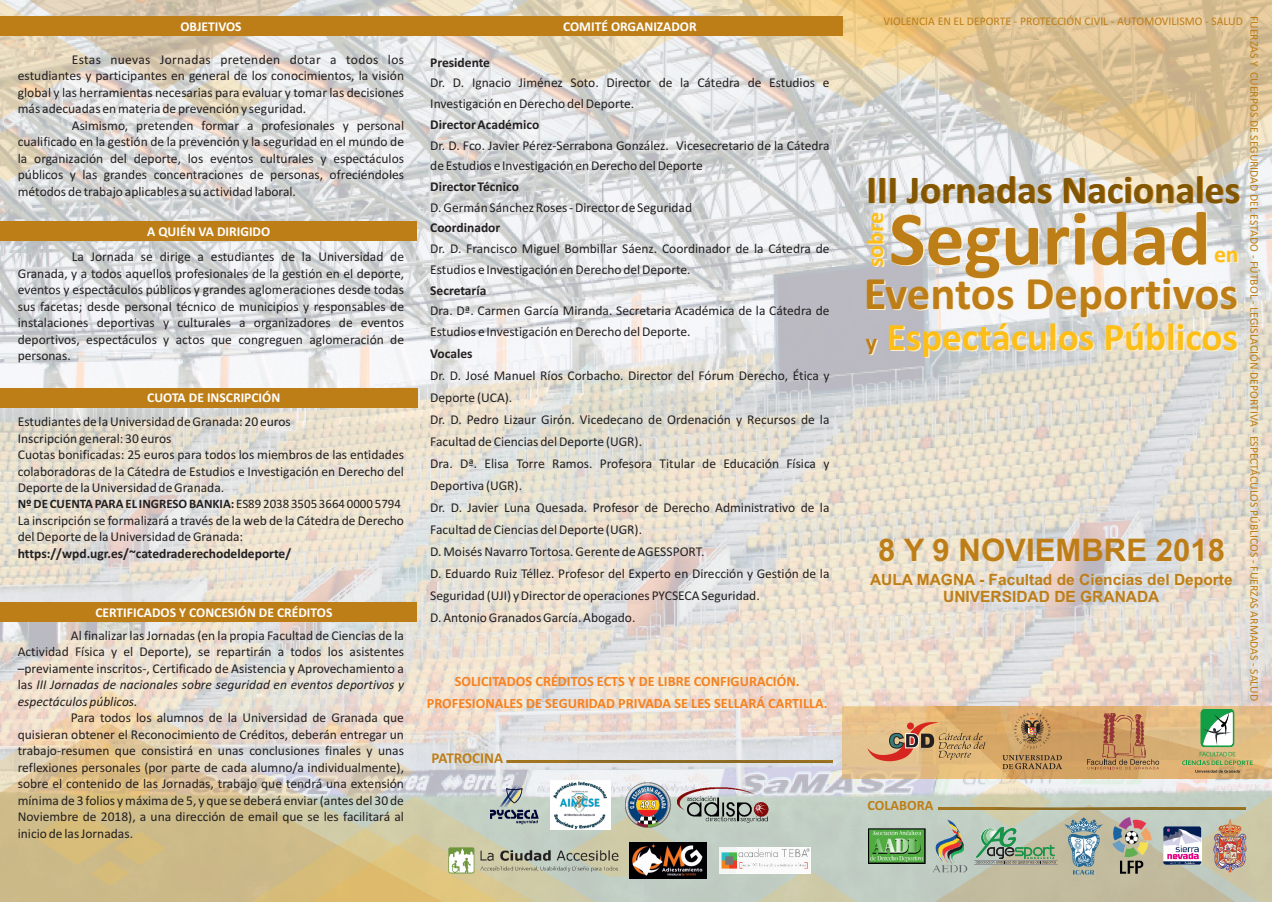
<style>
.page{position:relative;width:1272px;height:902px;background:#fff}
.page>*{position:absolute;margin:0;border:0;box-sizing:border-box;transform-origin:0 0}
.t1{font:700 77.4px "Calibri";color:#be7e17}
.t2{font:700 46.65px "Calibri";color:#be7e17}
.t3{font:700 39.45px "Calibri";color:#815605}
.t4{font:700 39.15px "Calibri";color:#fdbe18}
.t5{font:700 31.2px "Arial";color:#be7e17}
.t6{font:700 23.7px "Calibri";color:#fdbe18}
.t7{font:700 15.45px/17.2px "Arial";color:#be7e17;text-align:center}
.t8{font:700 15px "Calibri";color:#be7e17}
.t9{font:700 14.25px/21.9px "Calibri";color:#f58220;text-align:center}
.t10{font:700 14.25px "Calibri";color:#be7e17}
.t11{font:13.5px/16.5px "Calibri";color:#231f20}
.t12{font:700 13.5px "Calibri";color:#231f20}
.t13{font:700 13.5px "Calibri";color:#fff}
.t14{font:700 12.9px "Calibri";color:#231f20}
.t15{font:11.7px "Calibri";color:#be7e17}
.s1{font-weight:400}
.s2{font-style:italic}
.s3{font-size:23.7px;color:#be7e17}
</style>
<div class="page">
<img style="left:0;top:0;width:1271px;height:901px">
<img style="left:0;top:689px;width:518px;height:106px">
<img style="left:0;top:722px;width:462px;height:179px">
<img style="left:235px;top:795px;width:379px;height:106px">
<img style="left:295px;top:833px;width:258px;height:68px">
<img style="left:309px;top:738px;width:105px;height:67px">
<img style="left:917px;top:804px;width:266px;height:97px">
<img style="left:1183px;top:785px;width:88px;height:116px">
<img style="left:741px;top:868px;width:130px;height:33px">
<img style="left:1224px;top:778px;width:47px;height:2px">
<img style="left:968px;top:778px;width:83px;height:50px">
<img style="left:320px;top:720px;width:28px;height:17px">
<img style="left:568px;top:815px;width:122px;height:61px">
<img style="left:48px;top:743px;width:118px;height:75px">
<img style="left:33px;top:808px;width:89px;height:56px">
<img style="left:113px;top:831px;width:53px;height:34px">
<img style="left:90px;top:860px;width:40px;height:25px">
<img style="left:756px;top:107px;width:515px;height:106px">
<img style="left:810px;top:0;width:461px;height:180px">
<img style="left:660px;top:0;width:381px;height:107px">
<img style="left:721px;top:0;width:259px;height:70px">
<img style="left:94px;top:0;width:223px;height:91px">
<img style="left:0;top:0;width:94px;height:127px">
<img style="left:392px;top:0;width:84px;height:16px">
<img style="left:0;top:129px;width:48px;height:53px">
<img style="left:182px;top:72px;width:83px;height:53px">
<img style="left:476px;top:0;width:203px;height:89px">
<img style="left:1046px;top:84px;width:65px;height:31px">
<img style="left:1097px;top:90px;width:119px;height:68px">
<div style="left:417px;top:16px;width:425px;height:19px;background:#be7e17"></div>
<div style="left:0;top:602px;width:416px;height:20px;background:#be7e17"></div>
<div style="left:0;top:387px;width:417px;height:20px;background:#be7e17"></div>
<div style="left:0;top:221px;width:417px;height:20px;background:#be7e17"></div>
<div style="left:0;top:16px;width:417px;height:19px;background:#be7e17"></div>
<img style="left:842px;top:706px;width:52px;height:72px">
<img style="left:894px;top:706px;width:188px;height:72px">
<img style="left:1082px;top:706px;width:189px;height:72px">
<svg style="left:1086px;top:713px;width:73px;height:56px;background:#c59060"></svg>
<svg style="left:1014px;top:713px;width:36px;height:35px"></svg>
<svg style="left:1002px;top:755px;width:60px;height:14px"></svg>
<svg style="left:1182px;top:709px;width:70px;height:63px;background:#bab883"></svg>
<hr style="left:973px;top:864px;width:84px;height:1px;background:#939598">
<hr style="left:973px;top:860px;width:84px;height:1px;background:#939598">
<svg style="left:975px;top:826px;width:80px;height:37px;background:#96b297"></svg>
<img style="left:1163px;top:826px;width:38px;height:38px">
<img style="left:932px;top:819px;width:35px;height:52px">
<img style="left:1064px;top:817px;width:38px;height:57px">
<img style="left:1213px;top:819px;width:33px;height:53px">
<img style="left:868px;top:828px;width:57px;height:35px">
<img style="left:1112px;top:817px;width:39px;height:56px">
<img style="left:938px;top:807px;width:37px;height:2px">
<img style="left:975px;top:807px;width:135px;height:2px">
<img style="left:1110px;top:807px;width:135px;height:2px">
<img style="left:506px;top:760px;width:40px;height:2px">
<img style="left:546px;top:760px;width:143px;height:2px">
<img style="left:689px;top:760px;width:143px;height:2px">
<svg style="left:867px;top:718px;width:118px;height:43px;background:#cb9d6e"></svg>
<img style="left:550px;top:780px;width:61px;height:49px">
<img style="left:490px;top:785px;width:49px;height:39px">
<img style="left:625px;top:782px;width:45px;height:45px">
<img style="left:677px;top:787px;width:92px;height:35px">
<img style="left:449px;top:847px;width:169px;height:26px">
<img style="left:720px;top:847px;width:90px;height:26px">
<img style="left:629px;top:842px;width:77px;height:36px">
<p class="t13" style="left:180px;top:20px;width:63px">OBJETIVOS</p>
<p class="t11" style="left:18px;top:52px;width:388px;text-align:justify;text-indent:54px">Estas nuevas Jornadas pretenden dotar a todos los estudiantes y participantes en general de los conocimientos, la visión global y las herramientas necesarias para evaluar y tomar las decisiones más adecuadas en materia de prevención y seguridad.</p>
<p class="t11" style="left:18px;top:118px;width:388px;text-align:justify;text-indent:54px">Asimismo, pretenden formar a profesionales y personal cualificado en la gestión de la prevención y la seguridad en el mundo de la organización del deporte, los eventos culturales y espectáculos públicos y las grandes concentraciones de personas, ofreciéndoles métodos de trabajo aplicables a su actividad laboral.</p>
<p class="t13" style="left:147px;top:226px;width:125px">A QUIÉN VA DIRIGIDO</p>
<p class="t11" style="left:18px;top:250px;width:388px;text-align:justify;text-indent:54px">La Jornada se dirige a estudiantes de la Universidad de Granada, y a todos aquellos profesionales de la gestión en el deporte, eventos y espectáculos públicos y grandes aglomeraciones desde todas sus facetas; desde personal técnico de municipios y responsables de instalaciones deportivas y culturales a organizadores de eventos deportivos, espectáculos y actos que congreguen aglomeración de personas.</p>
<p class="t13" style="left:147px;top:392px;width:134px">CUOTA DE INSCRIPCIÓN</p>
<p class="t11" style="left:18px;top:414px;width:388px">Estudiantes de la Universidad de Granada: 20 euros<br>Inscripción general: 30 euros<br>Cuotas bonificadas: 25 euros para todos los miembros de las entidades colaboradoras de la Cátedra de Estudios e Investigación en Derecho del Deporte de la Universidad de Granada.</p>
<p class="t11" style="left:18px;top:513px;width:388px">La inscripción se formalizará a través de la web de la Cátedra de Derecho del Deporte de la Universidad de Granada:</p>
<p class="t12" style="left:18px;top:547px;width:275px">https://wpd.ugr.es/~catedraderechodeldeporte/</p>
<p class="t14" style="left:18px;top:498px;width:385px">Nº DE CUENTA PARA EL INGRESO BANKIA: <span class="s1">ES89 2038 3505 3664 0000 5794</span></p>
<p class="t13" style="left:95px;top:606px;width:238px">CERTIFICADOS Y CONCESIÓN DE CRÉDITOS</p>
<p class="t11" style="left:18px;top:628px;width:388px;text-align:justify;text-indent:53px">Al finalizar las Jornadas (en la propia Facultad de Ciencias de la Actividad Física y el Deporte), se repartirán a todos los asistentes –previamente inscritos-, Certificado de Asistencia y Aprovechamiento a las <span class="s2">III Jornadas de nacionales sobre seguridad en eventos deportivos y espectáculos públicos.</span></p>
<p class="t11" style="left:18px;top:710px;width:388px;text-align:justify;text-indent:53px">Para todos los alumnos de la Universidad de Granada que quisieran obtener el Reconocimiento de Créditos, deberán entregar un trabajo-resumen que consistirá en unas conclusiones finales y unas reflexiones personales (por parte de cada alumno/a individualmente), sobre el contenido de las Jornadas, trabajo que tendrá una extensión mínima de 3 folios y máxima de 5, y que se deberá enviar (antes del 30 de Noviembre de 2018), a una dirección de email que se les facilitará al inicio de las Jornadas.</p>
<p class="t13" style="left:563px;top:21px;width:135px">COMITÉ ORGANIZADOR</p>
<p class="t12" style="left:430px;top:57px;width:61px">Presidente</p>
<p class="t11" style="left:430px;top:74px;width:401px;line-height:20.7px">Dr. D. Ignacio Jiménez Soto. Director de la Cátedra de Estudios e<br>Investigación en Derecho del Deporte.</p>
<p class="t12" style="left:430px;top:119px;width:111px">Director Académico</p>
<p class="t11" style="left:430px;top:136px;width:401px;line-height:20.7px">Dr. D. Fco. Javier Pérez-Serrabona González. Vicesecretario de la Cátedra de Estudios e Investigación en Derecho del Deporte</p>
<p class="t12" style="left:430px;top:181px;width:90px">Director Técnico</p>
<p class="t11" style="left:430px;top:200px;width:263px">D. Germán Sánchez Roses - Director de Seguridad</p>
<p class="t12" style="left:430px;top:222px;width:72px">Coordinador</p>
<p class="t11" style="left:430px;top:239px;width:401px;line-height:20.7px">Dr. D. Francisco Miguel Bombillar Sáenz. Coordinador de la Cátedra de<br>Estudios e Investigación en Derecho del Deporte.</p>
<p class="t12" style="left:430px;top:284px;width:58px">Secretaría</p>
<p class="t11" style="left:430px;top:301px;width:401px;line-height:20.7px">Dra. Dª. Carmen García Miranda. Secretaria Académica de la Cátedra de<br>Estudios e Investigación en Derecho del Deporte.</p>
<p class="t12" style="left:430px;top:348px;width:44px">Vocales</p>
<p class="t11" style="left:430px;top:365px;width:401px;line-height:21.9px">Dr. D. José Manuel Ríos Corbacho. Director del Fórum Derecho, Ética y Deporte (UCA).<br>Dr. D. Pedro Lizaur Girón. Vicedecano de Ordenación y Recursos de la Facultad de Ciencias del Deporte (UGR).<br>Dra. Dª. Elisa Torre Ramos. Profesora Titular de Educación Física y Deportiva (UGR).<br>Dr. D. Javier Luna Quesada. Profesor de Derecho Administrativo de la Facultad de Ciencias del Deporte (UGR).<br>D. Moisés Navarro Tortosa. Gerente de AGESSPORT.<br>D. Eduardo Ruiz Téllez. Profesor del Experto en Dirección y Gestión de la Seguridad (UJI) y Director de operaciones PYCSECA Seguridad.<br>D. Antonio Granados García. Abogado.</p>
<p class="t9" style="left:427px;top:671px;width:402px">SOLICITADOS CRÉDITOS ECTS Y DE LIBRE CONFIGURACIÓN.<br>PROFESIONALES DE SEGURIDAD PRIVADA SE LES SELLARÁ CARTILLA.</p>
<p class="t8" style="left:431px;top:751px;width:73px">PATROCINA</p>
<p class="t15" style="left:883px;top:17px;width:361px">VIOLENCIA EN EL DEPORTE - PROTECCIÓN CIVIL - AUTOMOVILISMO - SALUD</p>
<p class="t15" style="left:1259px;top:16px;width:686px;rotate:90deg">FUERZAS Y CUERPOS DE SEGURIDAD DEL ESTADO - FÚTBOL - LEGISLACIÓN DEPORTIVA - ESPECTÁCULOS PÚBLICOS - FUERZAS ARMADAS - SALUD</p>
<h3 class="t3" style="left:866px;top:173px;width:375px">III Jornadas Nacionales</h3>
<h3 class="t6" style="left:865px;top:267px;width:57px;rotate:-90deg">sobre</h3>
<h1 class="t1" style="left:888px;top:206px;width:323px">Seguridad</h1>
<h3 class="t6" style="left:1213px;top:244px;width:26px">en</h3>
<h2 class="t2" style="left:863px;top:274px;width:376px">Eventos Deportivos</h2>
<h3 class="t4" style="left:865px;top:320px;width:374px"><span class="s3">y</span> Espectáculos Públicos</h3>
<h3 class="t5" style="left:878px;top:538px;width:348px">8 Y 9 NOVIEMBRE 2018</h3>
<p class="t7" style="left:870px;top:572px;width:364px">AULA MAGNA - Facultad de Ciencias del Deporte<br>UNIVERSIDAD DE GRANADA</p>
<p class="t10" style="left:867px;top:798px;width:67px">COLABORA</p>
</div>
